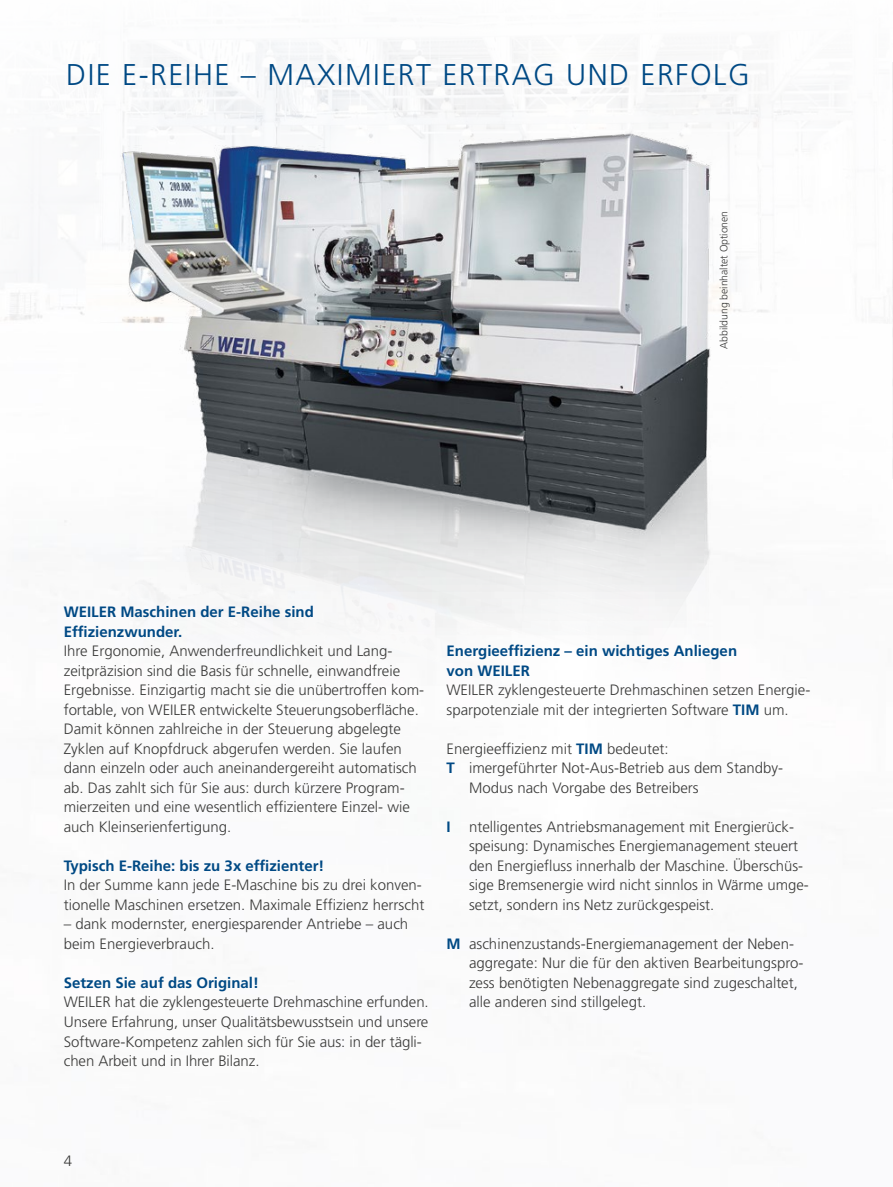
<style>
.page{position:relative;width:893px;height:1187px;background:#fff}
.page>*{position:absolute;margin:0;border:0;box-sizing:border-box;transform-origin:0 0}
.t1{font:300 30px "Frutiger LT Pro";letter-spacing:.05em;color:#004984}
.t2{font:300 15px/19.5px "Frutiger LT Pro";color:#3b3b3a}
.t3{font:700 15px/19.5px "Frutiger LT Pro";color:#004984}
.t4{font:300 10.5px "Frutiger LT Pro";letter-spacing:-.005em;color:#3b3b3a}
.s1{font-weight:700;color:#004984}
</style>
<div class="page">
<img style="left:892px;top:63px;width:1px;height:415px">
<img style="left:116px;top:111px;width:596px;height:524px">
<h1 class="t1" style="left:66px;top:58px;width:685px">DIE E-REIHE – MAXIMIERT ERTRAG UND ERFOLG</h1>
<p class="t4" style="left:718px;top:349px;width:139px;rotate:-90deg">Abbildung beinhaltet Optionen</p>
<p class="t3" style="left:64px;top:602px;width:252px">WEILER Maschinen der E-Reihe sind<br>Effizienzwunder.</p>
<p class="t2" style="left:64px;top:641px;width:362px">Ihre Ergonomie, Anwenderfreundlichkeit und Lang&shy;zeitpräzision sind die Basis für schnelle, einwandfreie Ergebnisse. Einzigartig macht sie die unübertroffen kom&shy;fortable, von WEILER entwickelte Steuerungsoberfläche.<br>Damit können zahlreiche in der Steuerung abgelegte Zyklen auf Knopfdruck abgerufen werden. Sie laufen dann einzeln oder auch aneinandergereiht automatisch ab. Das zahlt sich für Sie aus: durch kürzere Program&shy;mierzeiten und eine wesentlich effizientere Einzel- wie auch Kleinserienfertigung.</p>
<p class="t3" style="left:64px;top:855px;width:262px">Typisch E-Reihe: bis zu 3x effizienter!</p>
<p class="t2" style="left:64px;top:875px;width:362px">In der Summe kann jede E-Maschine bis zu drei konven&shy;tionelle Maschinen ersetzen. Maximale Effizienz herrscht</p>
<p class="t2" style="left:64px;top:914px;width:346px">– dank modernster, energiesparender Antriebe – auch beim Energieverbrauch.</p>
<p class="t3" style="left:64px;top:972px;width:197px">Setzen Sie auf das Original!</p>
<p class="t2" style="left:64px;top:992px;width:366px">WEILER hat die zyklengesteuerte Drehmaschine erfunden.<br>Unsere Erfahrung, unser Qualitätsbewusstsein und unsere Software-Kompetenz zahlen sich für Sie aus: in der tägli&shy;chen Arbeit und in Ihrer Bilanz.</p>
<p class="t3" style="left:446px;top:641px;width:292px">Energieeffizienz – ein wichtiges Anliegen von WEILER</p>
<p class="t2" style="left:446px;top:680px;width:365px">WEILER zyklengesteuerte Drehmaschinen setzen Energie&shy;sparpotenziale mit der integrierten Software <span class="s1">TIM</span> um.</p>
<p class="t2" style="left:446px;top:739px;width:224px">Energieeffizienz mit <span class="s1">TIM</span> bedeutet:</p>
<p class="t2" style="left:446px;top:758px;width:338px"><span class="s1">T</span> imergeführter Not-Aus-Betrieb aus dem Standby-</p>
<p class="t2" style="left:469px;top:778px;width:231px">Modus nach Vorgabe des Betreibers</p>
<p class="t2" style="left:469px;top:817px;width:341px;text-indent:-22px"><span class="s1">I</span> ntelligentes Antriebsmanagement mit Energierück&shy;speisung: Dynamisches Energiemanagement steuert den Energiefluss innerhalb der Maschine. Überschüs&shy;sige Bremsenergie wird nicht sinnlos in Wärme umge&shy;setzt, sondern ins Netz zurückgespeist.</p>
<p class="t2" style="left:469px;top:934px;width:336px;text-indent:-22px"><span class="s1">M</span> aschinenzustands-Energiemanagement der Neben&shy;aggregate: Nur die für den aktiven Bearbeitungspro&shy;zess benötigten Nebenaggregate sind zugeschaltet, alle anderen sind stillgelegt.</p>
<p class="t2" style="left:64px;top:1151px;width:10px">4</p>
</div>
